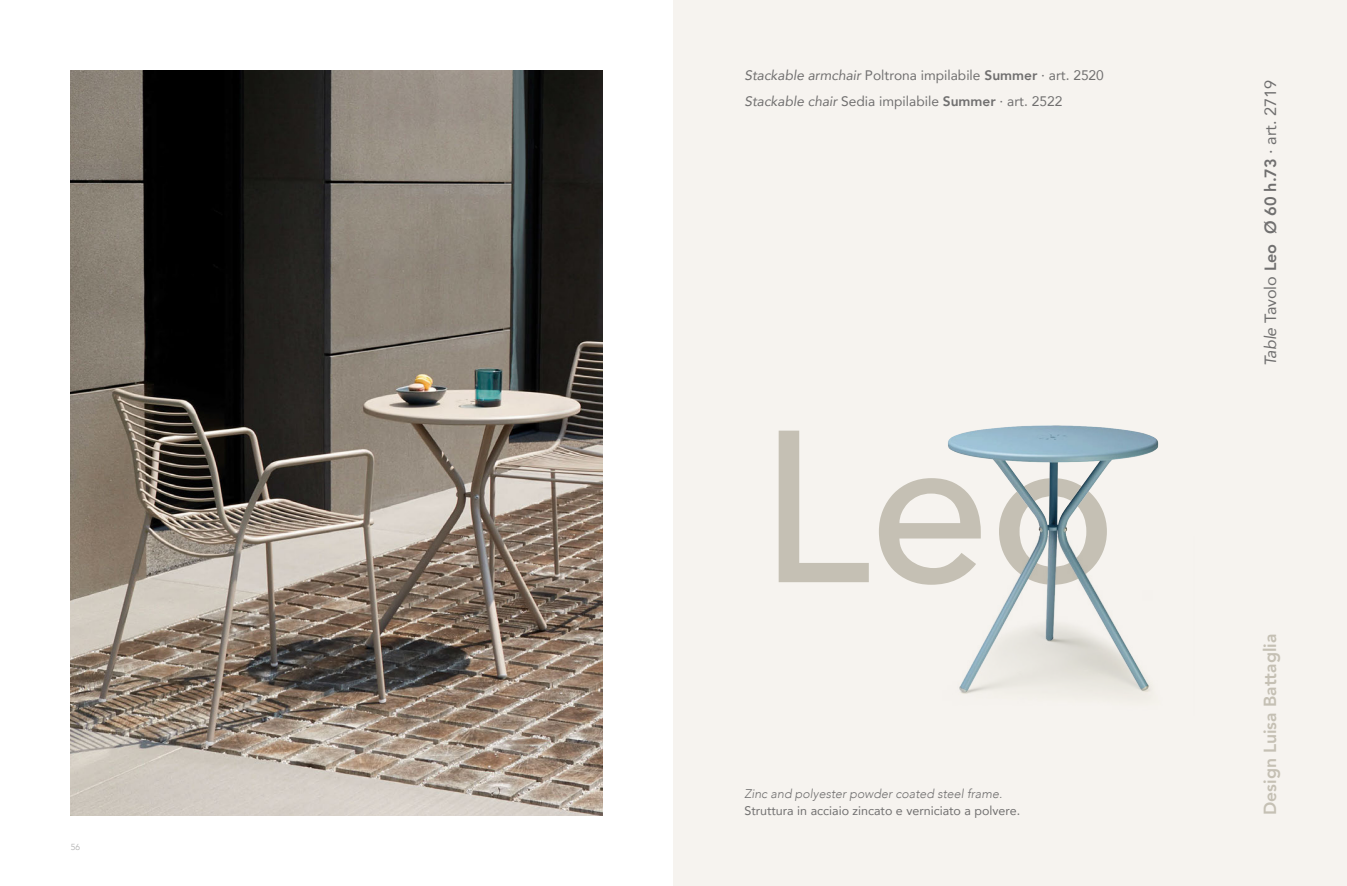
<style>
.page{position:relative;width:1347px;height:886px;background:#fff}
.page>*{position:absolute;margin:0;border:0;box-sizing:border-box;transform-origin:0 0}
.t1{font:800 17.5px "Avenir";color:#c5c0b4}
.t2{font:16.25px "Avenir";color:#706f6f}
.t3{font:13.75px "Avenir";color:#706f6f}
.t4{font:12.5px "Avenir";color:#706f6f}
.t5{font:italic 300 12.5px "Avenir";color:#706f6f}
.t6{font:300 8.75px "Avenir";color:#aeaeae}
.s1{font-style:italic}
.s2{font-weight:800}
</style>
<div class="page">
<div style="left:673px;top:0;width:673px;height:886px;background:#f6f3ef"></div>
<img style="left:71px;top:71px;width:531px;height:744px">
<svg style="left:778px;top:431px;width:129px;height:152px"></svg>
<img style="left:907px;top:425px;width:252px;height:271px">
<p class="t6" style="left:71px;top:842px;width:11px">56</p>
<p class="t3" style="left:744px;top:64px;width:361px"><span class="s1">Stackable armchair</span> Poltrona impilabile <span class="s2">Summer</span> ∙ art. 2520</p>
<p class="t3" style="left:744px;top:90px;width:319px"><span class="s1">Stackable chair</span> Sedia impilabile <span class="s2">Summer</span> ∙ art. 2522</p>
<p class="t5" style="left:744px;top:786px;width:259px">Zinc and polyester powder coated steel frame.</p>
<p class="t4" style="left:744px;top:801px;width:277px">Struttura in acciaio zincato e verniciato a polvere.</p>
<p class="t2" style="left:1257px;top:366px;width:288px;rotate:-90deg"><span class="s1">Table</span> Tavolo <span class="s2">Leo Ø 60 h.73</span> ∙ art. 2719</p>
<p class="t1" style="left:1256px;top:815px;width:183px;rotate:-90deg">Design Luisa Battaglia</p>
</div>
